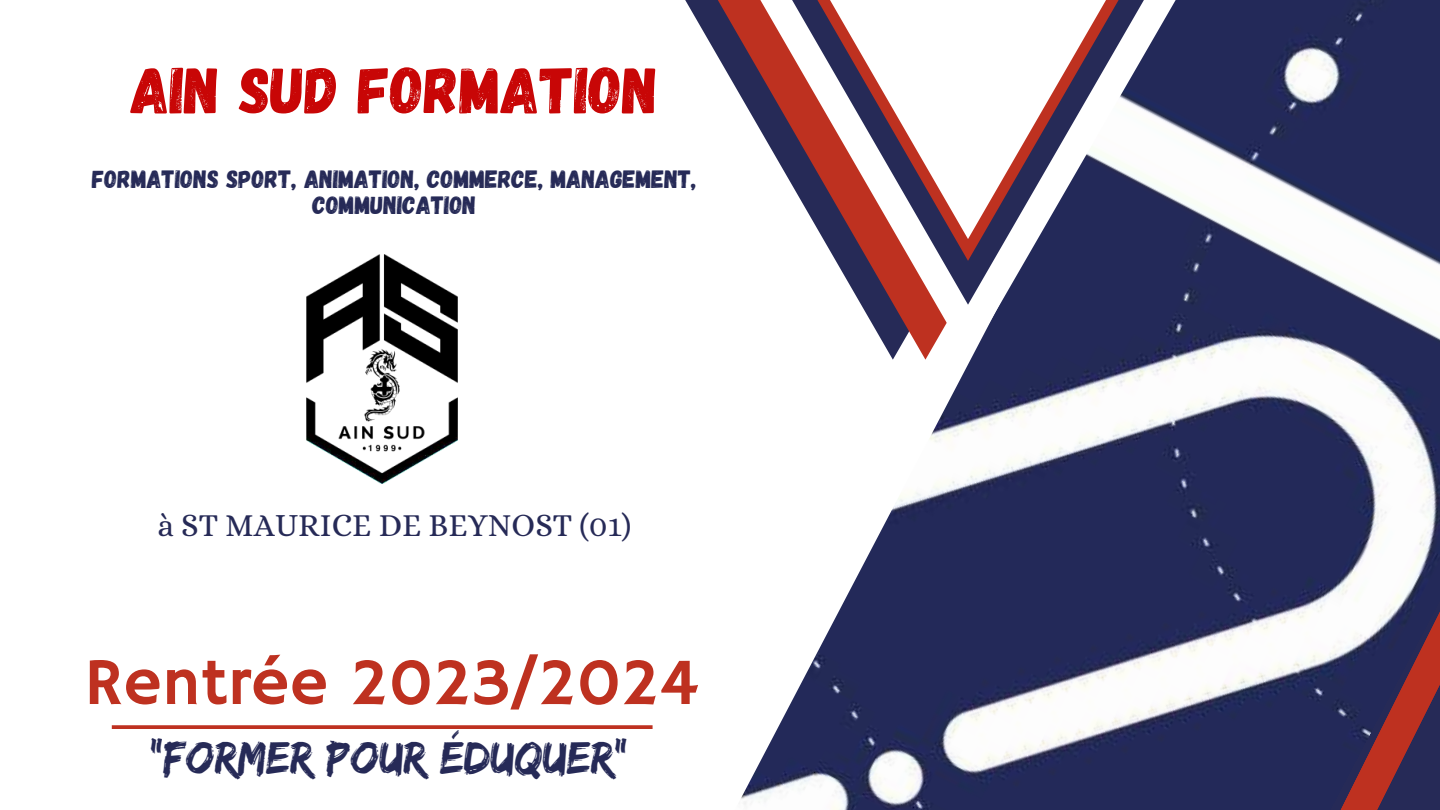
<style>
.page{position:relative;width:1440px;height:810px;background:#fff}
.page>*{position:absolute;margin:0;border:0;box-sizing:border-box;transform-origin:0 0}
.t1{font:66.5px "Hammersmith One";color:#be3120}
.t2{font:65.3px "Gagalin";color:#c80606}
.t3{font:47.5px "Edo";color:#262a57}
.t4{font:32.3px "Alice";color:#262a57}
.t5{font:25px/26.2px "Gagalin";color:#262a57;text-align:center}
</style>
<div class="page">
<svg style="left:685px;top:0;width:33px;height:57px"></svg>
<svg style="left:718px;top:0;width:13px;height:79px"></svg>
<img style="left:731px;top:0;width:709px;height:810px">
<svg style="left:760px;top:305px;width:416px;height:55px;fill:#262a59"></svg>
<svg style="left:760px;top:261px;width:416px;height:44px;fill:#262a59"></svg>
<svg style="left:112px;top:725px;width:541px;height:4px;background:#c23d2d"></svg>
<svg style="left:760px;top:239px;width:416px;height:22px;fill:#262a59"></svg>
<svg style="left:760px;top:0;width:416px;height:239px"></svg>
<img style="left:306px;top:255px;width:152px;height:228px">
<h2 class="t2" style="left:131px;top:48px;width:529px">AIN SUD FORMATION</h2>
<p class="t5" style="left:92px;top:165px;width:606px">FORMATIONS SPORT, ANIMATION, COMMERCE, MANAGEMENT,<br>COMMUNICATION</p>
<p class="t4" style="left:158px;top:507px;width:475px">à ST MAURICE DE BEYNOST (01)</p>
<h1 class="t1" style="left:84px;top:644px;width:616px">Rentrée 2023/2024</h1>
<h3 class="t3" style="left:150px;top:730px;width:479px">"FORMER POUR ÉDUQUER"</h3>
</div>
